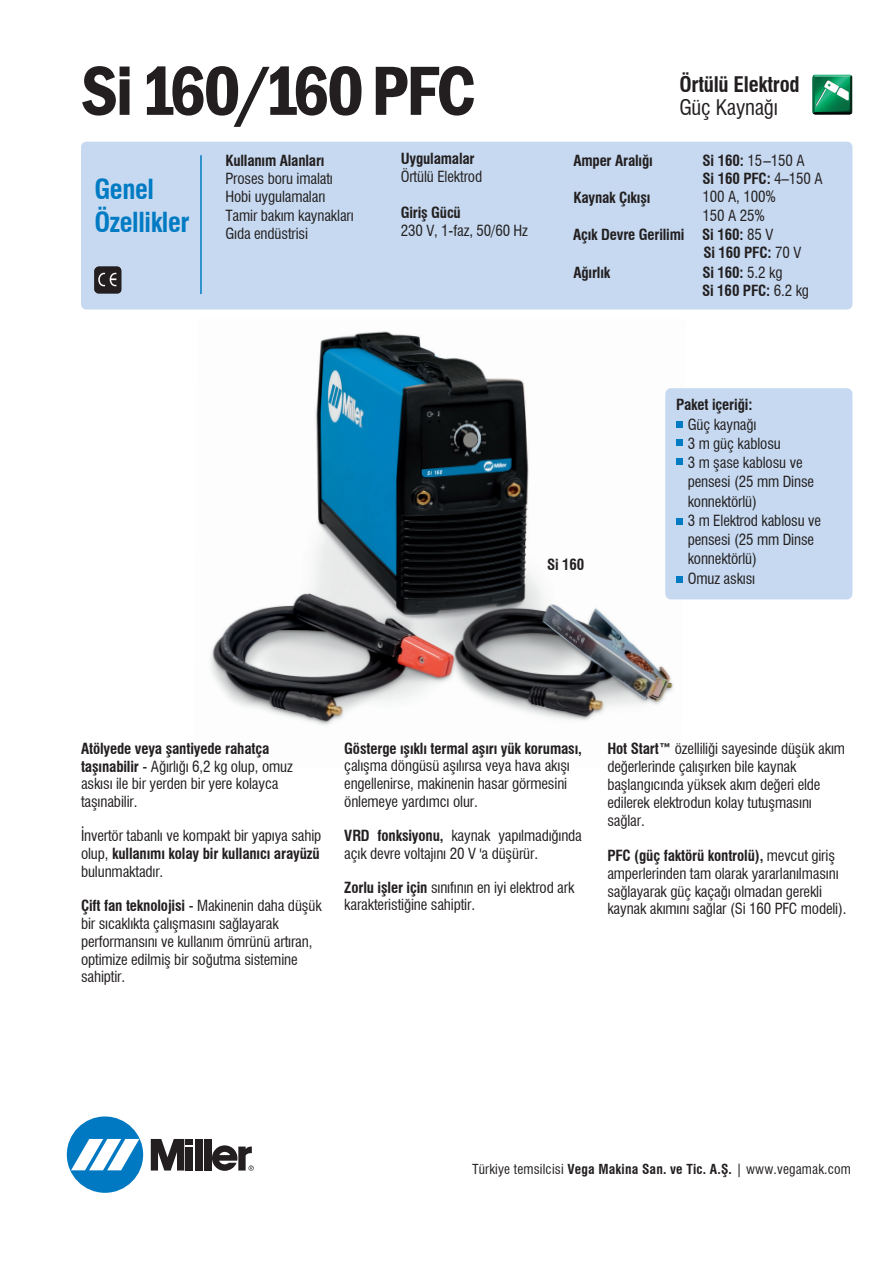
<style>
.page{position:relative;width:893px;height:1263px;background:#fff}
.page>*{position:absolute;margin:0;border:0;box-sizing:border-box;transform-origin:0 0}
.t1{font:72px "ITC Franklin Gothic Std Dm Cd";letter-spacing:-.025em;color:#231f20}
.t2{font:700 27px/32.4px "Swis 721 Cn BT";letter-spacing:-.015em;color:#007bc3}
.t3{font:700 21px "Swis 721 Cn BT";letter-spacing:-.01em;color:#231f20}
.t4{font:21px "Swis 721 Cn BT";letter-spacing:-.01em;color:#231f20}
.t5{font:15px/17.9px "Swis 721 Cn BT";letter-spacing:-.01em;color:#231f20}
.t6{font:condensed 15px/17.9px "Swiss 721 BT";letter-spacing:-.01em;color:#231f20}
.t7{font:700 15px/18px "Swis 721 Cn BT";letter-spacing:-.01em;color:#231f20}
.t8{font:700 condensed 15px "Swiss 721 BT";letter-spacing:-.01em;color:#231f20}
.t9{font:13.5px "Swis 721 Cn BT";letter-spacing:.01em;color:#231f20}
.s1{font-weight:700}
.s2{font-weight:400}
.s3{font-family:"Swiss 721 BT";font-stretch:condensed}
.s4{font-family:"Swis 721 Cn BT";font-stretch:normal}
.s5{font-family:"Swis 721 Cn BT";font-weight:700;font-stretch:normal}
</style>
<div class="page">
<img style="left:210px;top:331px;width:476px;height:394px">
<div style="left:81px;top:142px;width:771px;height:167px;background:#c6d9f0;border-radius:5px"></div>
<hr style="left:200px;top:155px;width:2px;height:139px;background:#007bc3">
<div style="left:94px;top:267px;width:28px;height:27px;background:#231f20;border-radius:4px"></div>
<svg style="left:94px;top:267px;width:26px;height:25px"></svg>
<img style="left:812px;top:74px;width:40px;height:41px">
<div style="left:665px;top:388px;width:187px;height:211px;background:#c6d9f0;border-radius:6px"></div>
<div style="left:676px;top:421px;width:6px;height:7px;background:#007bc3"></div>
<svg style="left:676px;top:440px;width:6px;height:6px"></svg>
<div style="left:676px;top:458px;width:6px;height:7px;background:#007bc3"></div>
<svg style="left:676px;top:518px;width:6px;height:6px"></svg>
<div style="left:676px;top:576px;width:6px;height:7px;background:#007bc3"></div>
<div style="left:67px;top:1116px;width:76px;height:77px;background:#0079c2;border-radius:50%"></div>
<svg style="left:71px;top:1139px;width:68px;height:31px"></svg>
<div style="left:195px;top:1139px;width:7px;height:31px;background:#231f20"></div>
<div style="left:204px;top:1139px;width:7px;height:31px;background:#231f20"></div>
<svg style="left:151px;top:1139px;width:42px;height:31px"></svg>
<svg style="left:212px;top:1145px;width:42px;height:26px"></svg>
<h1 class="t1" style="left:81px;top:67px;width:396px">Si160/160PFC</h1>
<h3 class="t3" style="left:679px;top:72px;width:122px">Örtülü Elektrod</h3>
<h3 class="t4" style="left:679px;top:95px;width:100px">Güç Kaynağı</h3>
<h2 class="t2" style="left:94px;top:173px;width:97px">Genel<br>Özellikler</h2>
<p class="t7" style="left:225px;top:151px;width:101px">Kullanım Alanları</p>
<p class="t5" style="left:225px;top:169px;width:130px;line-height:18.3px">Proses boru imalatı<br>Hobi uygulamaları<br>Tamir bakım kaynakları<br>Gıda endüstrisi</p>
<p class="t8" style="left:401px;top:149px;width:75px">Uygulamalar</p>
<p class="t5" style="left:401px;top:167px;width:83px">Örtülü Elektrod</p>
<p class="t8" style="left:401px;top:203px;width:62px">Giriş Gücü</p>
<p class="t5" style="left:401px;top:221px;width:129px">230 V, 1-faz, 50/60 Hz</p>
<p class="t5" style="left:702px;top:151px;width:122px;line-height:18.3px"><span class="s1">Si 160:</span> 15–150 A<br><span class="s1">Si 160 PFC:</span> 4–150 A<br>100 A, 100%<br>150 A 25%</p>
<p class="t7" style="left:703px;top:226px;width:99px;text-indent:-130px">Açık Devre Gerilimi Si 160: <span class="s2">85 V<br></span>Si 160 PFC: <span class="s2">70 V</span></p>
<p class="t7" style="left:573px;top:263px;width:38px">Ağırlık</p>
<p class="t7" style="left:702px;top:263px;width:109px">Si 160: <span class="s2">5.2 kg<br></span>Si 160 PFC: <span class="s2">6.2 kg</span></p>
<p class="t7" style="left:573px;top:151px;width:81px">Amper Aralığı</p>
<p class="t7" style="left:573px;top:188px;width:79px">Kaynak Çıkışı</p>
<p class="t7" style="left:547px;top:556px;width:39px">Si 160</p>
<p class="t7" style="left:676px;top:396px;width:78px">Paket içeriği:</p>
<p class="t5" style="left:688px;top:415px;width:128px;line-height:19.2px">Güç kaynağı<br>3 m güç kablosu<br>3 m şase kablosu <span class="s3">ve pensesi</span> (25 mm Dinse konnektörlü)</p>
<p class="t6" style="left:688px;top:511px;width:135px"><span class="s4">3 m</span> Elektrod <span class="s4">kablosu</span> ve</p>
<p class="t5" style="left:688px;top:530px;width:128px;line-height:19.2px"><span class="s3">pensesi</span> (25 mm Dinse konnektörlü)<br>Omuz askısı</p>
<p class="t5" style="left:81px;top:739px;width:213px"><span class="s1">Atölyede veya şantiyede rahatça taşınabilir</span> - Ağırlığı 6,2 kg olup, omuz askısı ile bir yerden bir yere kolayca taşınabilir.</p>
<p class="t5" style="left:81px;top:827px;width:242px;text-align:justify">İnvertör tabanlı ve kompakt bir yapıya sahip olup, <span class="s1">kullanımı kolay bir kullanıcı arayüzü </span>bulunmaktadır.</p>
<p class="t5" style="left:81px;top:897px;width:242px"><span class="s1">Çift fan teknolojisi</span> - Makinenin daha düşük bir sıcaklıkta çalışmasını sağlayarak performansını ve kullanım ömrünü artıran, optimize edilmiş bir soğutma sistemine sahiptir.</p>
<p class="t7" style="left:344px;top:739px;width:239px">Gösterge ışıklı termal aşırı yük koruması,</p>
<p class="t5" style="left:344px;top:757px;width:227px">çalışma döngüsü aşılırsa veya hava akışı engellenirse<span class="s3">,</span> makinenin hasar görmesini önlemeye yardımcı olur.</p>
<p class="t6" style="left:344px;top:826px;width:239px"><span class="s5">VRD fonksiyonu,</span> kaynak yapılmadığında açık devre voltajını 20 V 'a düşürür.</p>
<p class="t5" style="left:344px;top:878px;width:232px;line-height:17.4px"><span class="s1">Zorlu işler için</span> sınıfının en iyi elektrod ark karakteristiğine sahiptir.</p>
<p class="t6" style="left:607px;top:740px;width:239px"><span class="s1">Hot Start™</span> özelliliği sayesinde düşük akım değerlerinde çalışırken bile kaynak başlangıcında yüksek akım değeri elde edilerek elektrodun kolay tutuşmasını sağlar.</p>
<p class="t5" style="left:607px;top:847px;width:241px"><span class="s1">PFC (güç faktörü kontrolü),</span> mevcut giriş amperlerinden tam olarak yararlanılmasını sağlayarak güç kaçağı olmadan gerekli kaynak akımını sağlar (Si 160 PFC modeli).</p>
<p class="t9" style="left:472px;top:1160px;width:380px">Türkiye temsilcisi <span class="s1">Vega Makina San. ve Tic. A.Ş.</span> | www.vegamak.com</p>
</div>
